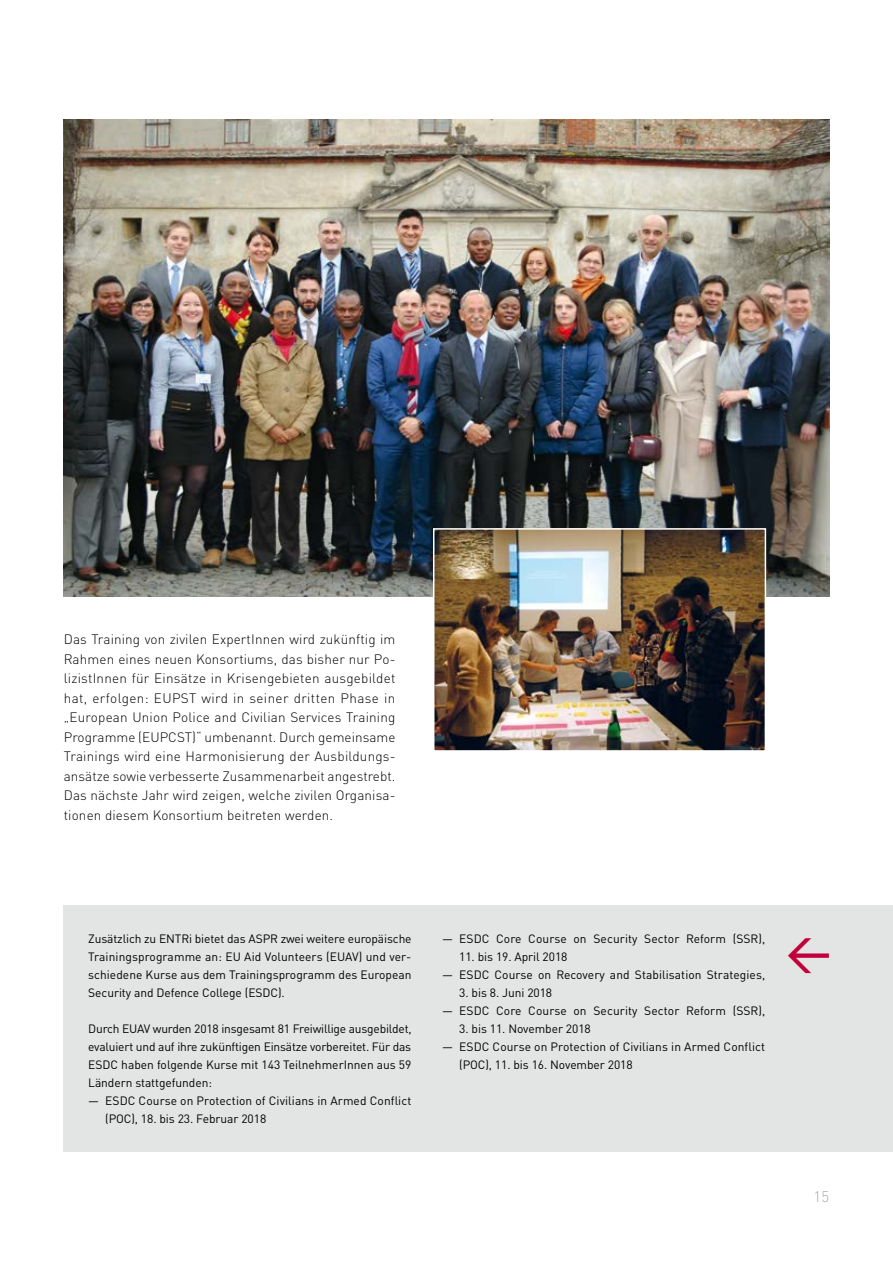
<style>
.page{position:relative;width:893px;height:1263px;background:#fff}
.page>*{position:absolute;margin:0;border:0;box-sizing:border-box;transform-origin:0 0}
.t1{font:500 44.55px "DIN Pro";color:#c1003b}
.t2{font:300 15px "DIN Pro";color:#a7a8aa}
.t3{font:300 13.5px/19.5px "DIN Pro";letter-spacing:.01em;color:#000;text-align:justify}
.t4{font:12px/18px "DIN Pro";letter-spacing:-.005em;color:#000}
</style>
<div class="page">
<img style="left:64px;top:119px;width:765px;height:477px">
<div style="left:64px;top:905px;width:829px;height:247px;background:#e3e4e4"></div>
<img style="left:436px;top:531px;width:327px;height:218px">
<div style="left:433px;top:528px;width:333px;height:224px;border:2px solid #fff"></div>
<p class="t3" style="left:64px;top:629px;width:333px">Das Training von zivilen ExpertInnen wird zukünftig im Rahmen eines neuen Konsortiums, das bisher nur Po&shy;lizistInnen für Einsätze in Krisengebieten ausgebildet hat, erfolgen: EUPST wird in seiner dritten Phase in „European Union Police and Civilian Services Training Programme (EUPCST)“ umbenannt. Durch gemeinsame Trainings wird eine Harmonisierung der Ausbildungs&shy;ansätze sowie verbesserte Zusammenarbeit angestrebt.<br>Das nächste Jahr wird zeigen, welche zivilen Organisa&shy;tionen diesem Konsortium beitreten werden.</p>
<p class="t4" style="left:88px;top:928px;width:325px;text-align:justify">Zusätzlich zu ENTRi bietet das ASPR zwei weitere europäische Trainingsprogramme an: EU Aid Volunteers (EUAV) und ver&shy;schiedene Kurse aus dem Trainingsprogramm des European Security and Defence College (ESDC).</p>
<p class="t4" style="left:88px;top:1018px;width:325px">Durch EUAV wurden 2018 insgesamt 81 Freiwillige ausgebildet,</p>
<p class="t4" style="left:88px;top:1036px;width:324px">evaluiert und auf ihre zukünftigen Einsätze vorbereitet. Für das</p>
<p class="t4" style="left:88px;top:1054px;width:325px">ESDC haben folgende Kurse mit 143 TeilnehmerInnen aus 59</p>
<p class="t4" style="left:88px;top:1072px;width:125px">Ländern stattgefunden:</p>
<p class="t4" style="left:88px;top:1090px;width:325px">― ESDC Course on Protection of Civilians in Armed Conflict</p>
<p class="t4" style="left:105px;top:1108px;width:163px">(POC), 18. bis 23. Februar 2018</p>
<p class="t4" style="left:442px;top:928px;width:325px">― ESDC Core Course on Security Sector Reform (SSR),</p>
<p class="t4" style="left:442px;top:946px;width:324px;text-indent:17px">11. bis 19. April 2018<br>― ESDC Course on Recovery and Stabilisation Strategies,</p>
<p class="t4" style="left:442px;top:982px;width:325px;text-indent:17px">3. bis 8. Juni 2018<br>― ESDC Core Course on Security Sector Reform (SSR),</p>
<p class="t4" style="left:459px;top:1018px;width:133px">3. bis 11. November 2018</p>
<p class="t4" style="left:442px;top:1036px;width:324px">― ESDC Course on Protection of Civilians in Armed Conflict</p>
<p class="t4" style="left:459px;top:1054px;width:175px">(POC), 11. bis 16. November 2018</p>
<h1 class="t1" style="left:786px;top:915px;width:47px">←</h1>
<p class="t2" style="left:814px;top:1185px;width:17px">15</p>
</div>
